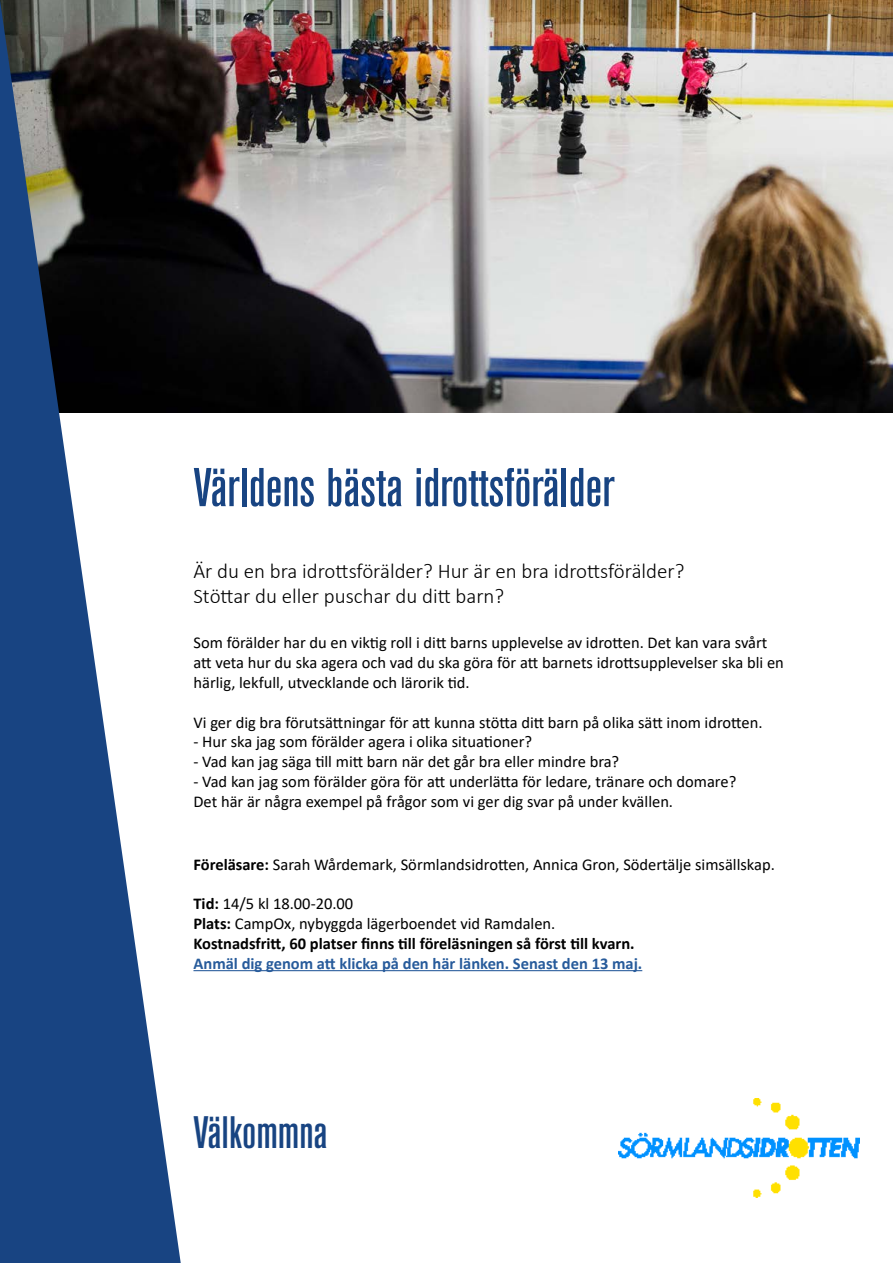
<style>
.page{position:relative;width:893px;height:1263px;background:#fff}
.page>*{position:absolute;margin:0;border:0;box-sizing:border-box;transform-origin:0 0}
.t1{font:500 condensed 54px "Akzidenz Grotesk BE";color:#184482}
.t2{font:500 condensed 45px "Akzidenz Grotesk BE";color:#184482}
.t3{font:300 21px/25.2px "Calibri";color:#000}
.t4{font:16.5px/19.8px "Calibri";color:#000}
.t5{font:700 16.5px/19.8px "Calibri";color:#000}
.t6{font:700 16.5px "Calibri";color:#275b9b}
.s1{font-weight:700}
.s2{font-weight:400}
</style>
<div class="page">
<img style="left:181px;top:0;width:712px;height:412px">
<hr style="left:193px;top:970px;width:449px;height:1px;background:#275b9b">
<img style="left:618px;top:1099px;width:242px;height:98px">
<svg style="left:0;top:0;width:181px;height:1263px;fill:#184482"></svg>
<h1 class="t1" style="left:193px;top:458px;width:423px">Världens bästa idrottsförälder</h1>
<p class="t3" style="left:193px;top:558px;width:492px">Är du en bra idrottsförälder? Hur är en bra idrottsförälder?<br>Stöttar du eller puschar du ditt barn?</p>
<p class="t4" style="left:193px;top:632px;width:592px">Som förälder har du en viktig roll i ditt barns upplevelse av idrotten. Det kan vara svårt att veta hur du ska agera och vad du ska göra för att barnets idrottsupplevelser ska bli en härlig, lekfull, utvecklande och lärorik tid.</p>
<p class="t4" style="left:193px;top:712px;width:571px">Vi ger dig bra förutsättningar för att kunna stötta ditt barn på olika sätt inom idrotten.</p>
<p class="t4" style="left:193px;top:731px;width:340px">- Hur ska jag som förälder agera i olika situationer?</p>
<p class="t4" style="left:193px;top:751px;width:427px">- Vad kan jag säga till mitt barn när det går bra eller mindre bra?</p>
<p class="t4" style="left:193px;top:771px;width:544px">- Vad kan jag som förälder göra för att underlätta för ledare, tränare och domare?<br>Det här är några exempel på frågor som vi ger dig svar på under kvällen.</p>
<p class="t4" style="left:193px;top:854px;width:583px"><span class="s1">Föreläsare:</span> Sarah Wårdemark, Sörmlandsidrotten, Annica Gron, Södertälje simsällskap.</p>
<p class="t5" style="left:193px;top:894px;width:443px">Tid: <span class="s2">14/5 kl 18.00-20.00<br></span>Plats: <span class="s2">CampOx, nybyggda lägerboendet vid Ramdalen.<br></span>Kostnadsfritt, 60 platser finns till föreläsningen så först till kvarn.</p>
<p class="t6" style="left:193px;top:952px;width:450px">Anmäl dig genom att klicka på den här länken. Senast den 13 maj.</p>
<h2 class="t2" style="left:193px;top:1108px;width:136px">Välkommna</h2>
</div>
